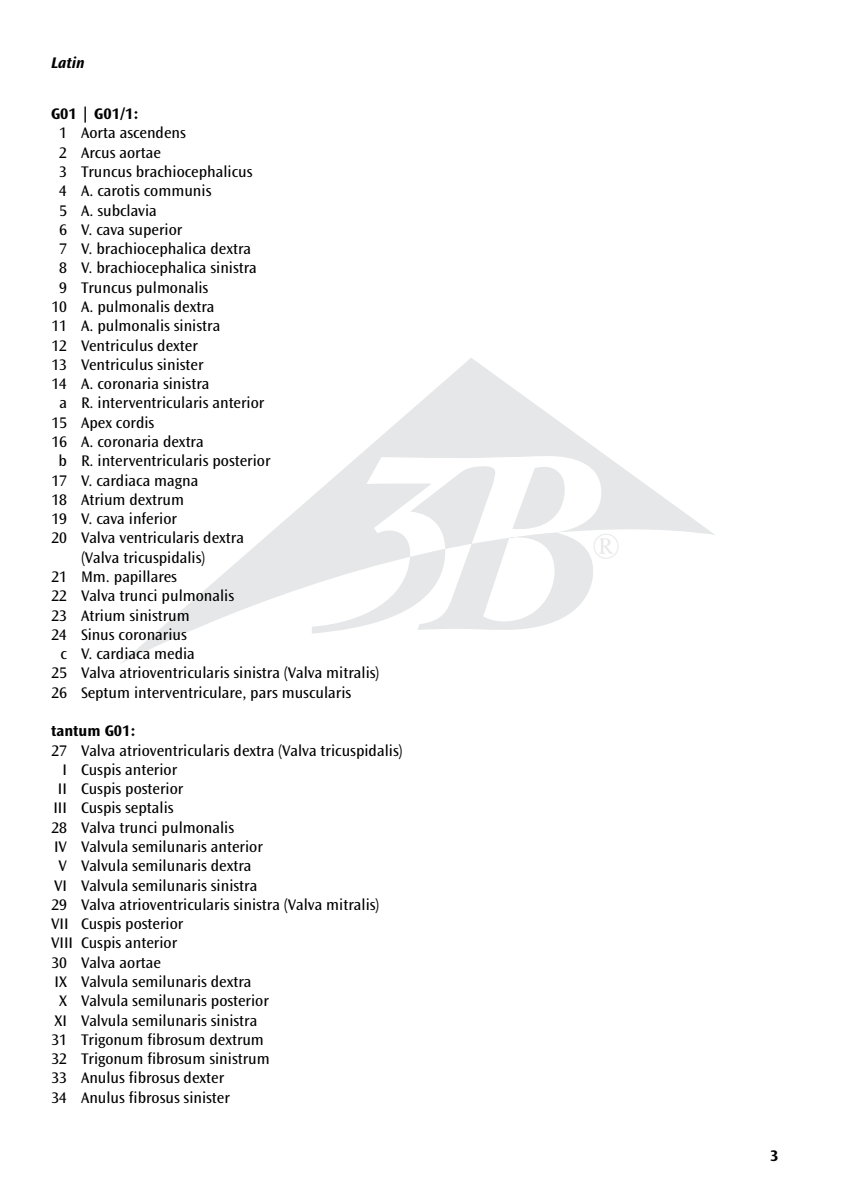
<style>
.page{position:relative;width:842px;height:1191px;background:#fff}
.page>*{position:absolute;margin:0;border:0;box-sizing:border-box;transform-origin:0 0}
.t1{font:36.2px "Perpetua";color:#e6e7e8}
.t2{font:16px "Ocean Sans Std";color:#000}
.t3{font:700 16px "Ocean Sans Std";color:#000}
.t4{font:italic 700 16px "Ocean Sans Std";color:#000}
</style>
<div class="page">
<svg style="left:120px;top:358px;width:595px;height:306px"></svg>
<svg style="left:312px;top:456px;width:289px;height:177px"></svg>
<p class="t4" style="left:51px;top:54px;width:35px">Latin</p>
<p class="t3" style="left:51px;top:105px;width:89px">G01 | G01/1:</p>
<p class="t2" style="left:59px;top:124px;width:128px">1 Aorta ascendens</p>
<p class="t2" style="left:59px;top:143px;width:103px">2 Arcus aortae</p>
<p class="t2" style="left:59px;top:163px;width:195px">3 Truncus brachiocephalicus</p>
<p class="t2" style="left:59px;top:182px;width:154px">4 A. carotis communis</p>
<p class="t2" style="left:59px;top:201px;width:99px">5 A. subclavia</p>
<p class="t2" style="left:59px;top:221px;width:125px">6 V. cava superior</p>
<p class="t2" style="left:59px;top:240px;width:194px">7 V. brachiocephalica dextra</p>
<p class="t2" style="left:59px;top:259px;width:199px">8 V. brachiocephalica sinistra</p>
<p class="t2" style="left:59px;top:278px;width:151px">9 Truncus pulmonalis</p>
<p class="t2" style="left:51px;top:298px;width:165px">10 A. pulmonalis dextra</p>
<p class="t2" style="left:51px;top:317px;width:170px">11 A. pulmonalis sinistra</p>
<p class="t2" style="left:51px;top:336px;width:148px">12 Ventriculus dexter</p>
<p class="t2" style="left:51px;top:356px;width:154px">13 Ventriculus sinister</p>
<p class="t2" style="left:51px;top:375px;width:160px">14 A. coronaria sinistra</p>
<p class="t2" style="left:59px;top:394px;width:207px">a R. interventricularis anterior</p>
<p class="t2" style="left:51px;top:413px;width:104px">15 Apex cordis</p>
<p class="t2" style="left:51px;top:433px;width:154px">16 A. coronaria dextra</p>
<p class="t2" style="left:59px;top:452px;width:213px">b R. interventricularis posterior</p>
<p class="t2" style="left:51px;top:471px;width:148px">17 V. cardiaca magna</p>
<p class="t2" style="left:51px;top:491px;width:134px">18 Atrium dextrum</p>
<p class="t2" style="left:51px;top:510px;width:127px">19 V. cava inferior</p>
<p class="t2" style="left:51px;top:529px;width:194px">20 Valva ventricularis dextra</p>
<p class="t2" style="left:81px;top:548px;width:126px">(Valva tricuspidalis)</p>
<p class="t2" style="left:51px;top:568px;width:127px">21 Mm. papillares</p>
<p class="t2" style="left:51px;top:587px;width:184px">22 Valva trunci pulmonalis</p>
<p class="t2" style="left:51px;top:606px;width:140px">23 Atrium sinistrum</p>
<p class="t2" style="left:51px;top:625px;width:137px">24 Sinus coronarius</p>
<p class="t2" style="left:61px;top:645px;width:136px">c V. cardiaca media</p>
<p class="t2" style="left:51px;top:664px;width:330px">25 Valva atrioventricularis sinistra (Valva mitralis)</p>
<p class="t2" style="left:51px;top:683px;width:301px">26 Septum interventriculare, pars muscularis</p>
<p class="t3" style="left:51px;top:722px;width:86px">tantum G01:</p>
<p class="t2" style="left:51px;top:741px;width:353px">27 Valva atrioventricularis dextra (Valva tricuspidalis)</p>
<p class="t2" style="left:62px;top:760px;width:116px">I Cuspis anterior</p>
<p class="t2" style="left:58px;top:780px;width:127px">II Cuspis posterior</p>
<p class="t2" style="left:53px;top:799px;width:122px">III Cuspis septalis</p>
<p class="t2" style="left:51px;top:818px;width:184px">28 Valva trunci pulmonalis</p>
<p class="t2" style="left:54px;top:838px;width:210px">IV Valvula semilunaris anterior</p>
<p class="t2" style="left:59px;top:857px;width:195px">V Valvula semilunaris dextra</p>
<p class="t2" style="left:54px;top:876px;width:205px">VI Valvula semilunaris sinistra</p>
<p class="t2" style="left:51px;top:895px;width:330px">29 Valva atrioventricularis sinistra (Valva mitralis)</p>
<p class="t2" style="left:51px;top:915px;width:134px">VII Cuspis posterior</p>
<p class="t2" style="left:51px;top:934px;width:128px">VIII Cuspis anterior</p>
<p class="t2" style="left:51px;top:953px;width:111px">30 Valva aortae</p>
<p class="t2" style="left:55px;top:973px;width:199px">IX Valvula semilunaris dextra</p>
<p class="t2" style="left:59px;top:992px;width:211px">X Valvula semilunaris posterior</p>
<p class="t2" style="left:55px;top:1011px;width:204px">XI Valvula semilunaris sinistra</p>
<p class="t2" style="left:51px;top:1030px;width:214px">31 Trigonum fibrosum dextrum</p>
<p class="t2" style="left:51px;top:1050px;width:220px">32 Trigonum fibrosum sinistrum</p>
<p class="t2" style="left:51px;top:1069px;width:174px">33 Anulus fibrosus dexter</p>
<p class="t2" style="left:51px;top:1088px;width:180px">34 Anulus fibrosus sinister</p>
<h1 class="t1" style="left:592px;top:529px;width:29px">®</h1>
<p class="t3" style="left:770px;top:1146px;width:10px">3</p>
</div>
